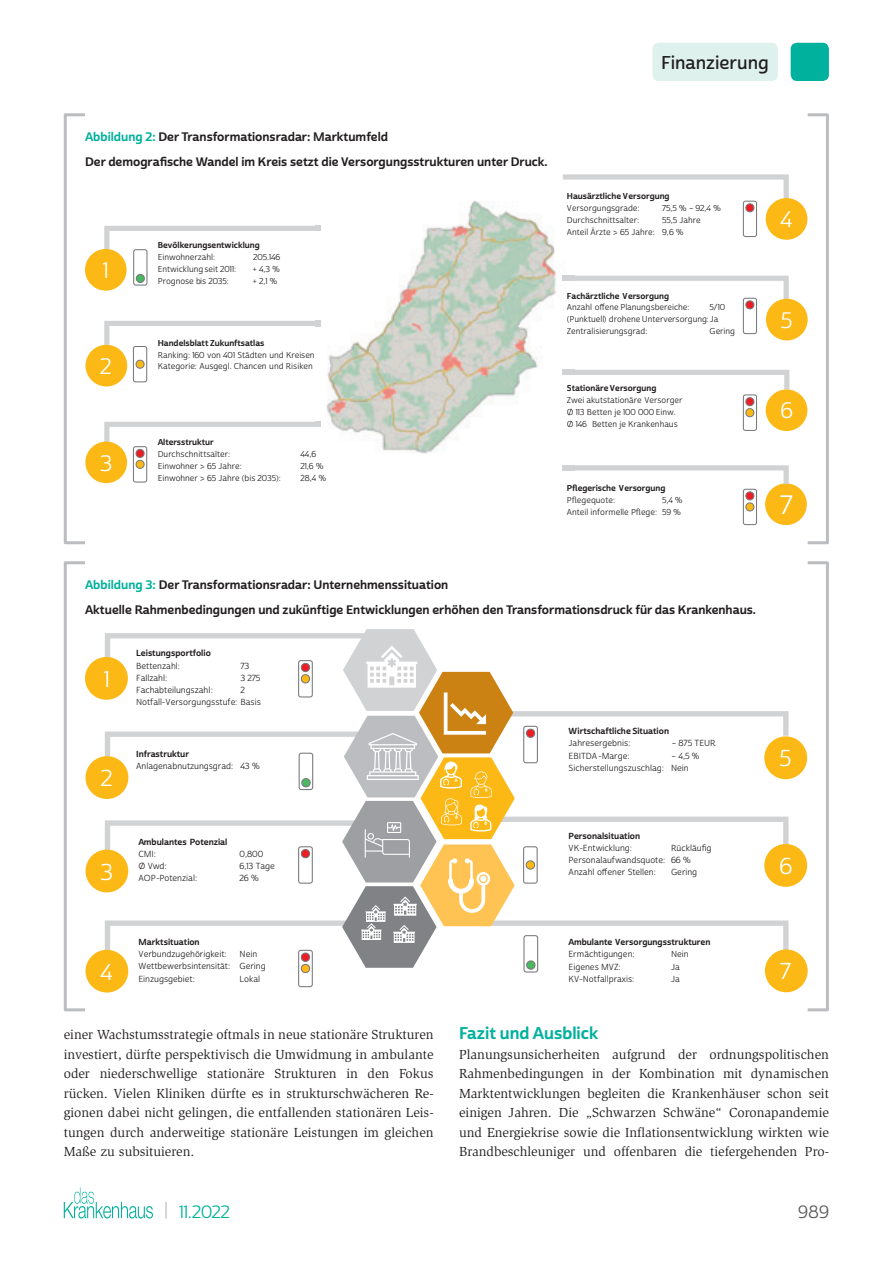
<style>
.page{position:relative;width:893px;height:1263px;background:#fff}
.page>*{position:absolute;margin:0;border:0;box-sizing:border-box;transform-origin:0 0}
.t1{font:25.8px "Cabrito Sans Nor Reg";color:#fff}
.t2{font:22.35px "Cabrito Sans Nor Reg";color:#fff}
.t3{font:21.75px "Cabrito Sans Nor Reg";color:#fff}
.t4{font:18px "Cabrito Sans Nor Dem";letter-spacing:-.005em;color:#231f20}
.t5{font:17.25px "Cabrito Sans Nor Reg";color:#00b19d}
.t6{font:17.25px "Cabrito Sans Nor Reg";color:#57585a}
.t7{font:16.5px "Cabrito Sans Nor Bol";color:#00b19d}
.t8{font:13.5px/19.5px "Slimbach Std";color:#231f20;text-align:justify}
.t9{font:12px/25px "Cabrito Sans Nor Bol";color:#231f20}
.t10{font:8.55px/12.3px "Cabrito Sans Nor Reg";color:#231f20}
.t11{font:8.55px "Cabrito Sans Nor Bol";color:#231f20}
.t12{font:8.4px "Cabrito Sans Nor Reg";letter-spacing:-.005em;color:#231f20}
.t13{font:8.4px "Cabrito Sans Nor Bol";color:#231f20}
.t14{font:8.25px/11.9px "Cabrito Sans Nor Reg";color:#231f20}
.t15{font:8.25px "Cabrito Sans Nor Bol";color:#231f20}
.s1{color:#00b19d}
.s2{font-size:18.9px;color:#bcbdc0}
</style>
<div class="page">
<svg style="left:64px;top:1187px;width:89px;height:32px"></svg>
<div style="left:791px;top:43px;width:38px;height:38px;background:#00b19d;border-radius:6px"></div>
<div style="left:652px;top:43px;width:126px;height:38px;background:#def1ed;border-radius:6px"></div>
<div style="left:64px;top:113px;width:23px;height:431px;border:3px solid #bcbdc0"></div>
<div style="left:806px;top:113px;width:23px;height:431px;border:3px solid #bcbdc0"></div>
<div style="left:85px;top:249px;width:42px;height:42px;background:#fcb814;border-radius:50%"></div>
<div style="left:85px;top:442px;width:42px;height:41px;background:#fcb814;border-radius:50%"></div>
<div style="left:766px;top:198px;width:41px;height:42px;background:#fcb814;border-radius:50%"></div>
<div style="left:766px;top:389px;width:41px;height:42px;background:#fcb814;border-radius:50%"></div>
<div style="left:85px;top:345px;width:42px;height:41px;background:#fcb814;border-radius:50%"></div>
<div style="left:766px;top:299px;width:42px;height:41px;background:#fcb814;border-radius:50%"></div>
<div style="left:765px;top:483px;width:42px;height:42px;background:#fcb814;border-radius:50%"></div>
<img style="left:316px;top:201px;width:258px;height:253px">
<svg style="left:104px;top:226px;width:216px;height:60px"></svg>
<svg style="left:563px;top:174px;width:226px;height:63px"></svg>
<svg style="left:563px;top:370px;width:226px;height:61px"></svg>
<svg style="left:104px;top:321px;width:216px;height:61px"></svg>
<svg style="left:562px;top:276px;width:227px;height:58px"></svg>
<svg style="left:104px;top:422px;width:222px;height:61px"></svg>
<svg style="left:562px;top:465px;width:227px;height:60px"></svg>
<div style="left:64px;top:561px;width:23px;height:450px;border:3px solid #bcbdc0"></div>
<div style="left:806px;top:561px;width:23px;height:450px;border:3px solid #bcbdc0"></div>
<div style="left:85px;top:657px;width:43px;height:43px;background:#fcb814;border-radius:50%"></div>
<div style="left:86px;top:850px;width:42px;height:42px;background:#fcb814;border-radius:50%"></div>
<div style="left:764px;top:736px;width:43px;height:43px;background:#fcb814;border-radius:50%"></div>
<div style="left:765px;top:949px;width:43px;height:43px;background:#fcb814;border-radius:50%"></div>
<div style="left:86px;top:756px;width:42px;height:43px;background:#fcb814;border-radius:50%"></div>
<div style="left:764px;top:844px;width:43px;height:43px;background:#fcb814;border-radius:50%"></div>
<div style="left:86px;top:950px;width:42px;height:43px;background:#fcb814;border-radius:50%"></div>
<svg style="left:105px;top:629px;width:683px;height:358px"></svg>
<h3 class="t4" style="left:661px;top:52px;width:109px">Finanzierung</h3>
<p class="t9" style="left:85px;top:125px;width:464px"><span class="s1">Abbildung 2:</span> Der Transformationsradar: Marktumfeld<br>Der demografische Wandel im Kreis setzt die Versorgungsstrukturen unter Druck.</p>
<h3 class="t3" style="left:103px;top:261px;width:7px">1</h3>
<h3 class="t3" style="left:100px;top:357px;width:13px">2</h3>
<h3 class="t3" style="left:100px;top:454px;width:13px">3</h3>
<p class="t15" style="left:158px;top:242px;width:103px">Bevölkerungsentwicklung</p>
<p class="t14" style="left:158px;top:252px;width:59px">Einwohnerzahl:</p>
<p class="t14" style="left:253px;top:252px;width:29px">205.146</p>
<p class="t14" style="left:158px;top:264px;width:80px">Entwicklung seit 2011:</p>
<p class="t14" style="left:253px;top:264px;width:28px">+ 4,3 %</p>
<p class="t14" style="left:158px;top:276px;width:73px">Prognose bis 2035:</p>
<p class="t14" style="left:253px;top:276px;width:26px">+ 2,1 %</p>
<p class="t15" style="left:158px;top:339px;width:108px">Handelsblatt Zukunftsatlas</p>
<p class="t12" style="left:158px;top:351px;width:158px">Ranking: 160 von 401 Städten und Kreisen</p>
<p class="t14" style="left:158px;top:361px;width:157px">Kategorie: Ausgegl. Chancen und Risiken</p>
<p class="t15" style="left:158px;top:438px;width:57px">Altersstruktur</p>
<p class="t14" style="left:158px;top:449px;width:74px">Durchschnittsalter:</p>
<p class="t14" style="left:300px;top:449px;width:17px">44,6</p>
<p class="t14" style="left:158px;top:461px;width:86px">Einwohner &gt; 65 Jahre:</p>
<p class="t14" style="left:301px;top:461px;width:24px">21,6 %</p>
<p class="t14" style="left:158px;top:472px;width:125px">Einwohner &gt; 65 Jahre (bis 2035):</p>
<p class="t14" style="left:301px;top:472px;width:27px">28,4 %</p>
<p class="t15" style="left:567px;top:192px;width:104px">Hausärztliche Versorgung</p>
<p class="t14" style="left:567px;top:203px;width:74px">Versorgungsgrade:</p>
<p class="t14" style="left:662px;top:203px;width:60px">75,5 % – 92,4 %</p>
<p class="t14" style="left:567px;top:215px;width:74px">Durchschnittsalter:</p>
<p class="t14" style="left:567px;top:215px;width:135px;text-indent:95px">55,5 Jahre<br>Anteil Ärzte &gt; 65 Jahre: 9,6 %</p>
<p class="t15" style="left:567px;top:292px;width:104px">Fachärztliche Versorgung</p>
<p class="t14" style="left:567px;top:302px;width:124px">Anzahl offene Planungsbereiche:</p>
<p class="t14" style="left:567px;top:302px;width:160px;text-indent:143px">5/10 (Punktuell) drohene Unterversorgung:Ja<br>Zentralisierungsgrad:</p>
<p class="t14" style="left:710px;top:326px;width:27px">Gering</p>
<p class="t15" style="left:567px;top:385px;width:91px">Stationäre Versorgung</p>
<p class="t14" style="left:567px;top:395px;width:117px">Zwei akutstationäre Versorger<br>Ø 113 Betten je 100 000 Einw.<br>Ø 146 Betten je Krankenhaus</p>
<p class="t13" style="left:567px;top:484px;width:100px">Pflegerische Versorgung</p>
<p class="t14" style="left:567px;top:495px;width:50px">Pflegequote:</p>
<p class="t14" style="left:567px;top:495px;width:117px;text-align:right">5,4 %<br>Anteil informelle Pflege: 59 %</p>
<h3 class="t3" style="left:780px;top:210px;width:13px">4</h3>
<h3 class="t3" style="left:781px;top:311px;width:13px">5</h3>
<h3 class="t3" style="left:780px;top:402px;width:14px">6</h3>
<h1 class="t1" style="left:780px;top:494px;width:14px">7</h1>
<p class="t9" style="left:85px;top:573px;width:672px"><span class="s1">Abbildung 3:</span> Der Transformationsradar: Unternehmenssituation<br>Aktuelle Rahmenbedingungen und zukünftige Entwicklungen erhöhen den Transformationsdruck für das Krankenhaus.</p>
<h2 class="t2" style="left:104px;top:669px;width:7px">1</h2>
<h2 class="t2" style="left:101px;top:769px;width:13px">2</h2>
<p class="t11" style="left:136px;top:650px;width:76px">Leistungsportfolio</p>
<p class="t10" style="left:136px;top:660px;width:45px">Bettenzahl:</p>
<p class="t10" style="left:240px;top:660px;width:10px">73</p>
<p class="t10" style="left:136px;top:672px;width:33px">Fallzahl:</p>
<p class="t10" style="left:240px;top:672px;width:21px">3 275</p>
<p class="t10" style="left:136px;top:685px;width:78px">Fachabteilungszahl:</p>
<p class="t10" style="left:136px;top:685px;width:126px;text-indent:104px">2<br>Notfall-Versorgungsstufe: Basis</p>
<p class="t11" style="left:136px;top:750px;width:55px">Infrastruktur</p>
<p class="t10" style="left:136px;top:761px;width:125px">Anlagenabnutzungsgrad: 43 %</p>
<p class="t11" style="left:568px;top:727px;width:102px">Wirtschaftliche Situation</p>
<p class="t10" style="left:568px;top:738px;width:63px">Jahresergebnis:</p>
<p class="t10" style="left:672px;top:738px;width:46px">– 875 TEUR</p>
<p class="t10" style="left:568px;top:750px;width:63px">EBITDA-Marge:</p>
<p class="t10" style="left:568px;top:750px;width:132px;text-indent:103px">– 4,5 %<br>Sicherstellungszuschlag: Nein</p>
<h2 class="t2" style="left:779px;top:749px;width:13px">5</h2>
<h2 class="t2" style="left:101px;top:862px;width:14px">3</h2>
<p class="t11" style="left:138px;top:838px;width:90px">Ambulantes Potenzial</p>
<p class="t10" style="left:138px;top:848px;width:19px">CMI:</p>
<p class="t10" style="left:240px;top:848px;width:25px">0,800</p>
<p class="t10" style="left:138px;top:861px;width:30px">Ø Vwd:</p>
<p class="t10" style="left:240px;top:861px;width:37px">6,13 Tage</p>
<p class="t10" style="left:138px;top:873px;width:60px">AOP-Potenzial:</p>
<p class="t10" style="left:239px;top:873px;width:21px">26 %</p>
<p class="t11" style="left:568px;top:832px;width:73px">Personalsituation</p>
<p class="t10" style="left:568px;top:842px;width:65px">VK-Entwicklung:</p>
<p class="t10" style="left:568px;top:842px;width:144px;text-indent:103px">Rückläufig<br>Personalaufwandsquote: 66 %<br>Anzahl offener Stellen:</p>
<p class="t10" style="left:671px;top:867px;width:28px">Gering</p>
<h2 class="t2" style="left:779px;top:857px;width:14px">6</h2>
<h2 class="t2" style="left:101px;top:962px;width:13px">4</h2>
<p class="t11" style="left:138px;top:938px;width:63px">Marktsituation</p>
<p class="t10" style="left:138px;top:949px;width:90px">Verbundzugehörigkeit:</p>
<p class="t10" style="left:138px;top:949px;width:129px;text-indent:101px">Nein<br>Wettbewerbsintensität: Gering<br>Einzugsgebiet:</p>
<p class="t10" style="left:240px;top:973px;width:22px">Lokal</p>
<p class="t11" style="left:568px;top:939px;width:143px">Ambulante Versorgungsstrukturen</p>
<p class="t10" style="left:568px;top:949px;width:68px">Ermächtigungen:</p>
<p class="t10" style="left:671px;top:949px;width:19px">Nein</p>
<p class="t10" style="left:568px;top:961px;width:54px">Eigenes MVZ:</p>
<p class="t10" style="left:671px;top:961px;width:10px">Ja</p>
<p class="t10" style="left:568px;top:973px;width:68px">KV-Notfallpraxis:</p>
<p class="t10" style="left:671px;top:973px;width:10px">Ja</p>
<h2 class="t2" style="left:780px;top:962px;width:12px">7</h2>
<p class="t8" style="left:64px;top:1026px;width:371px">einer Wachstumsstrategie oftmals in neue stationäre Strukturen investiert, dürfte perspektivisch die Umwidmung in ambulante oder niederschwellige stationäre Strukturen in den Fokus rücken. Vielen Kliniken dürfte es in strukturschwächeren Re&shy;gionen dabei nicht gelingen, die entfallenden stationären Leis&shy;tungen durch anderweitige stationäre Leistungen im gleichen Maße zu subsituieren.</p>
<p class="t7" style="left:459px;top:1026px;width:141px">Fazit und Ausblick</p>
<p class="t8" style="left:459px;top:1046px;width:371px">Planungsunsicherheiten aufgrund der ordnungspolitischen Rahmenbedingungen in der Kombination mit dynamischen Marktentwicklungen begleiten die Krankenhäuser schon seit einigen Jahren. Die „Schwarzen Schwäne“ Coronapandemie und Energiekrise sowie die Inflationsentwicklung wirkten wie Brandbeschleuniger und offenbaren die tiefergehenden Pro-</p>
<p class="t5" style="left:164px;top:1205px;width:67px"><span class="s2">|</span> 11.2022</p>
<p class="t6" style="left:798px;top:1205px;width:32px">989</p>
</div>
